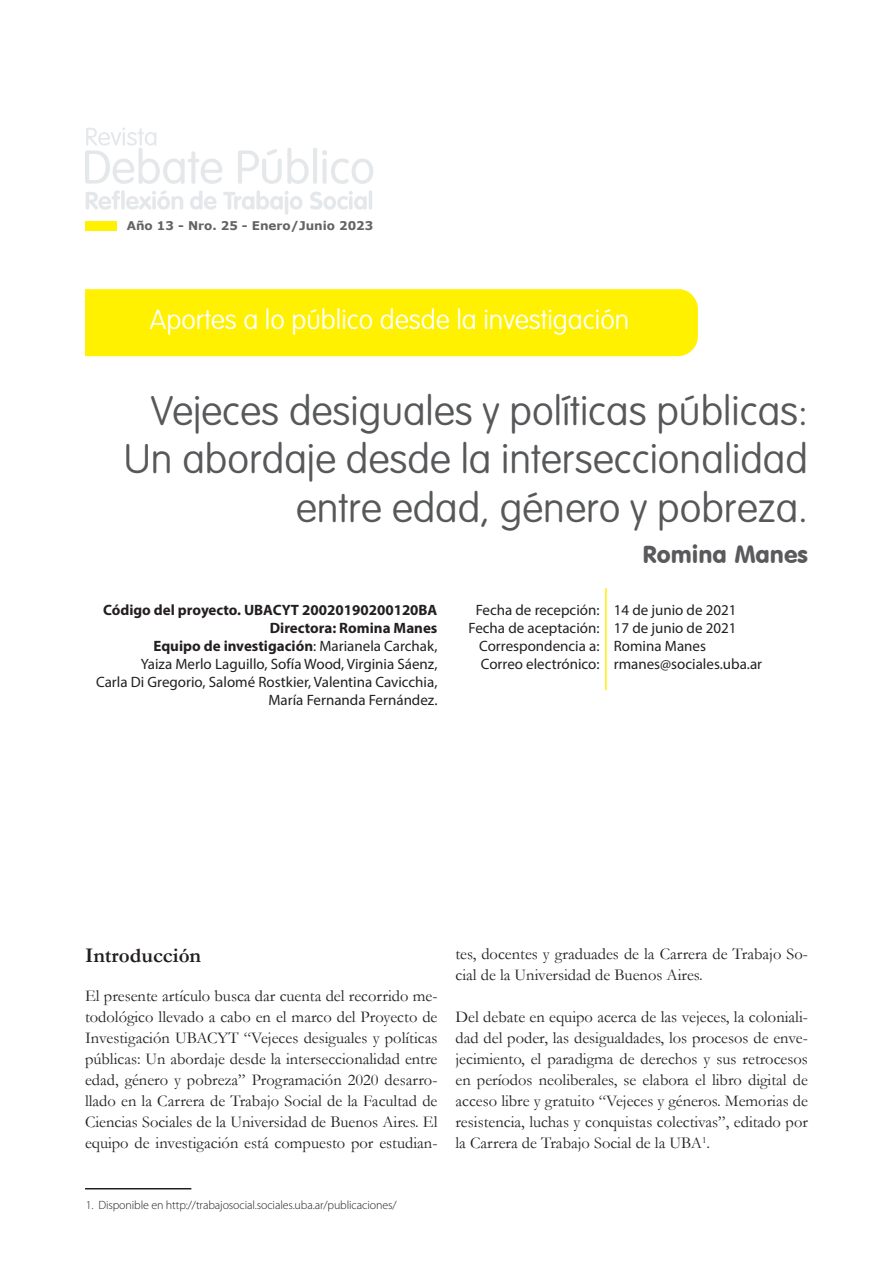
<style>
.page{position:relative;width:893px;height:1263px;background:#fff}
.page>*{position:absolute;margin:0;border:0;box-sizing:border-box;transform-origin:0 0}
.t1{font:100 40.5px/48.6px "VAG Rounded Std";color:#57585a;text-align:right}
.t2{font:100 27px "VAG Rounded Std";color:#fff}
.t3{font:24px "VAG Rounded BT";color:#5a5a5d}
.t4{font:700 21px "Garamond";color:#231f20}
.t5{font:16.5px/21px "Garamond";color:#231f20;text-align:justify}
.t6{font:15px/18px "Myriad Pro";color:#231f20;text-align:right}
.t7{font:700 15px "Myriad Pro";color:#231f20}
.t8{font:300 12px "Myriad Pro";letter-spacing:-.01em;color:#231f20}
.t9{font:700 12px "Verdana";color:#636366}
.s1{font-weight:400}
</style>
<div class="page">
<div style="left:85px;top:289px;width:613px;height:67px;background:#fff100"></div>
<svg style="left:85px;top:128px;width:137px;height:56px"></svg>
<svg style="left:238px;top:148px;width:71px;height:36px"></svg>
<hr style="left:313px;top:148px;width:4px;height:36px;background:#e5e8ea;border-radius:2px">
<svg style="left:322px;top:150px;width:51px;height:34px"></svg>
<svg style="left:86px;top:190px;width:34px;height:20px"></svg>
<hr style="left:121px;top:190px;width:4px;height:20px;background:#e5e8ea;border-radius:2px">
<svg style="left:126px;top:190px;width:57px;height:20px"></svg>
<svg style="left:190px;top:190px;width:27px;height:20px"></svg>
<svg style="left:223px;top:190px;width:80px;height:25px"></svg>
<svg style="left:310px;top:191px;width:57px;height:19px"></svg>
<hr style="left:369px;top:190px;width:3px;height:20px;background:#e5e8ea;border-radius:2px">
<hr style="left:605px;top:588px;width:2px;height:102px;background:#fff100">
<hr style="left:85px;top:1188px;width:106px;height:1px;background:#231f20">
<div style="left:85px;top:221px;width:32px;height:9px;background:#fff100"></div>
<p class="t9" style="left:127px;top:217px;width:248px">Año 13 - Nro. 25 - Enero/Junio 2023</p>
<p class="t2" style="left:150px;top:304px;width:481px">Aportes a lo público desde la investigación</p>
<p class="t1" style="left:151px;top:387px;width:658px">Vejeces desiguales y políticas públicas:</p>
<p class="t1" style="left:124px;top:436px;width:685px">Un abordaje desde la interseccionalidad entre edad, género y pobreza.</p>
<p class="t7" style="left:103px;top:600px;width:336px">Código del proyecto. UBACYT 20020190200120BA</p>
<p class="t7" style="left:270px;top:618px;width:169px">Directora: Romina Manes</p>
<p class="t7" style="left:153px;top:636px;width:286px">Equipo de investigación<span class="s1">: Marianela Carchak,</span></p>
<p class="t6" style="left:141px;top:654px;width:298px">Yaiza Merlo Laguillo, Sofía Wood, Virginia Sáenz,</p>
<p class="t6" style="left:96px;top:672px;width:343px">Carla Di Gregorio, Salomé Rostkier, Valentina Cavicchia,<br>María Fernanda Fernández.</p>
<p class="t3" style="left:642px;top:539px;width:167px">Romina Manes</p>
<p class="t6" style="left:476px;top:600px;width:125px">Fecha de recepción:</p>
<p class="t6" style="left:469px;top:618px;width:132px">Fecha de aceptación:</p>
<p class="t6" style="left:479px;top:636px;width:122px">Correspondencia a:</p>
<p class="t6" style="left:481px;top:654px;width:120px">Correo electrónico:</p>
<p class="t6" style="left:614px;top:600px;width:124px">14 de junio de 2021</p>
<p class="t6" style="left:614px;top:618px;width:124px">17 de junio de 2021</p>
<p class="t6" style="left:614px;top:636px;width:94px">Romina Manes</p>
<p class="t6" style="left:614px;top:654px;width:150px">rmanes@sociales.uba.ar</p>
<p class="t4" style="left:85px;top:941px;width:118px">Introducción</p>
<p class="t5" style="left:85px;top:985px;width:354px">El presente artículo busca dar cuenta del recorrido me&shy;todológico llevado a cabo en el marco del Proyecto de Investigación UBACYT “Vejeces desiguales y políticas públicas: Un abordaje desde la interseccionalidad entre edad, género y pobreza” Programación 2020 desarro&shy;llado en la Carrera de Trabajo Social de la Facultad de Ciencias Sociales de la Universidad de Buenos Aires. El equipo de investigación está compuesto por estudian-</p>
<p class="t5" style="left:455px;top:943px;width:354px">tes, docentes y graduades de la Carrera de Trabajo So&shy;cial de la Universidad de Buenos Aires.</p>
<p class="t5" style="left:455px;top:1006px;width:354px">Del debate en equipo acerca de las vejeces, la coloniali&shy;dad del poder, las desigualdades, los procesos de enve&shy;jecimiento, el paradigma de derechos y sus retrocesos en períodos neoliberales, se elabora el libro digital de acceso libre y gratuito “Vejeces y géneros. Memorias de resistencia, luchas y conquistas colectivas”, editado por la Carrera de Trabajo Social de la UBA<sup>1</sup>.</p>
<p class="t8" style="left:86px;top:1198px;width:312px">1. Disponible en http://trabajosocial.sociales.uba.ar/publicaciones/</p>
</div>
